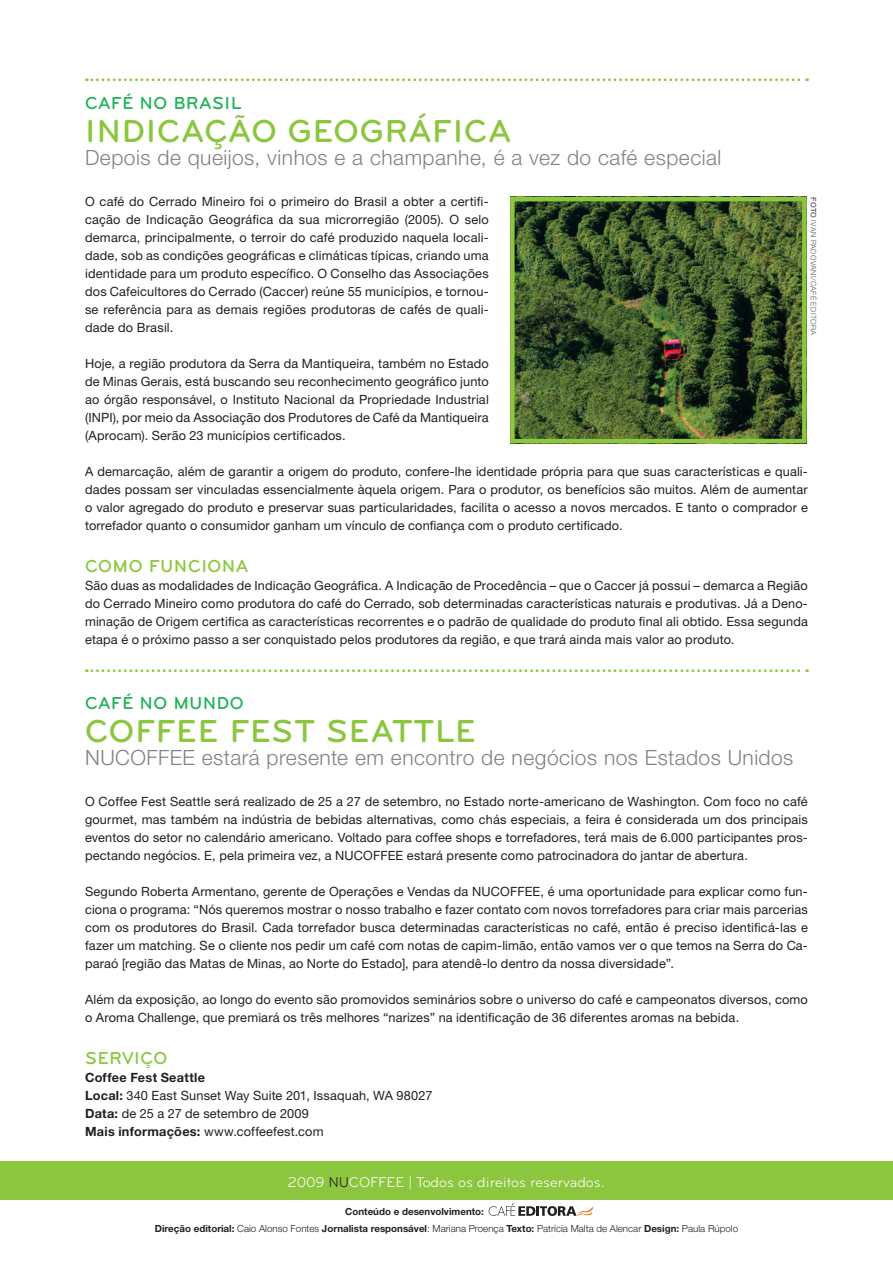
<style>
.page{position:relative;width:893px;height:1263px;background:#fff}
.page>*{position:absolute;margin:0;border:0;box-sizing:border-box;transform-origin:0 0}
.t1{font:500 33px "Bryant";letter-spacing:.025em;color:#8bc63e}
.t2{font:300 21px "Helvetica Neue LT Std";letter-spacing:.02em;color:#808285}
.t3{font:500 18px "Bryant";letter-spacing:.01em;color:#21b259}
.t4{font:500 18px "Bryant";letter-spacing:.03em;color:#8bc63e}
.t5{font:14.7px "Bryant";letter-spacing:-.01em;color:#fff}
.t6{font:12.75px/18px "Helvetica Neue LT Std";letter-spacing:.01em;color:#231f20;text-align:justify}
.t7{font:700 9.75px/17.1px "Helvetica Neue LT Std";color:#231f20}
.t8{font:300 7.5px "Helvetica Neue LT Std";letter-spacing:.045em;color:#57585a}
.s1{font-weight:500}
.s2{font-weight:700}
.s3{color:#231f20}
.s4{font-weight:300}
</style>
<div class="page">
<div style="left:0;top:1161px;width:893px;height:39px;background:#8bc63e"></div>
<svg style="left:489px;top:1203px;width:104px;height:13px"></svg>
<img style="left:515px;top:202px;width:287px;height:236px">
<div style="left:510px;top:197px;width:297px;height:246px;border:4px solid #8bc63e"></div>
<svg style="left:86px;top:78px;width:722px;height:3px"></svg>
<svg style="left:86px;top:669px;width:722px;height:3px"></svg>
<h3 class="t3" style="left:85px;top:93px;width:101px">CAFÉ NO BRASIL</h3>
<h1 class="t1" style="left:85px;top:113px;width:427px">INDICAÇÃO GEOGRÁFICA</h1>
<h2 class="t2" style="left:85px;top:145px;width:638px">Depois de queijos, vinhos e a champanhe, é a vez do café especial</h2>
<p class="t6" style="left:85px;top:192px;width:405px">O café do Cerrado Mineiro foi o primeiro do Brasil a obter a certifi&shy;cação de Indicação Geográfica da sua microrregião (2005). O selo demarca, principalmente, o terroir do café produzido naquela locali&shy;dade, sob as condições geográficas e climáticas típicas, criando uma identidade para um produto específico. O Conselho das Associações dos Cafeicultores do Cerrado (Caccer) reúne 55 municípios, e tornou&shy;se referência para as demais regiões produtoras de cafés de quali&shy;dade do Brasil.</p>
<p class="t6" style="left:85px;top:354px;width:405px">Hoje, a região produtora da Serra da Mantiqueira, também no Estado de Minas Gerais, está buscando seu reconhecimento geográfico junto ao órgão responsável, o Instituto Nacional da Propriedade Industrial (INPI), por meio da Associação dos Produtores de Café da Mantiqueira (Aprocam). Serão 23 municípios certificados.</p>
<p class="t6" style="left:85px;top:462px;width:724px">A demarcação, além de garantir a origem do produto, confere-lhe identidade própria para que suas características e quali&shy;dades possam ser vinculadas essencialmente àquela origem. Para o produtor, os benefícios são muitos. Além de aumentar o valor agregado do produto e preservar suas particularidades, facilita o acesso a novos mercados. E tanto o comprador e torrefador quanto o consumidor ganham um vínculo de confiança com o produto certificado.</p>
<h3 class="t4" style="left:85px;top:556px;width:129px">COMO FUNCIONA</h3>
<p class="t6" style="left:85px;top:576px;width:724px">São duas as modalidades de Indicação Geográfica. A Indicação de Procedência – que o Caccer já possui – demarca a Região do Cerrado Mineiro como produtora do café do Cerrado, sob determinadas características naturais e produtivas. Já a Deno&shy;minação de Origem certifica as características recorrentes e o padrão de qualidade do produto final ali obtido. Essa segunda etapa é o próximo passo a ser conquistado pelos produtores da região, e que trará ainda mais valor ao produto.</p>
<p class="t8" style="left:818px;top:197px;width:140px;rotate:90deg"><span class="s1">foto</span> ivan padovan i/café editora</p>
<h3 class="t3" style="left:85px;top:693px;width:119px">CAFÉ NO MUNDO</h3>
<h1 class="t1" style="left:85px;top:713px;width:392px">COFFEE FEST SEATTLE</h1>
<h2 class="t2" style="left:85px;top:744px;width:30px">NUCOFFEE</h2>
<h2 class="t2" style="left:202px;top:744px;width:593px">estará presente em encontro de negócios nos Estados Unidos</h2>
<p class="t6" style="left:85px;top:792px;width:724px">O Coffee Fest Seattle será realizado de 25 a 27 de setembro, no Estado norte-americano de Washington. Com foco no café gourmet, mas também na indústria de bebidas alternativas, como chás especiais, a feira é considerada um dos principais eventos do setor no calendário americano. Voltado para coffee shops e torrefadores, terá mais de 6.000 participantes pros&shy;pectando negócios. E, pela primeira vez, a NUCOFFEE estará presente como patrocinadora do jantar de abertura.</p>
<p class="t6" style="left:85px;top:882px;width:724px">Segundo Roberta Armentano, gerente de Operações e Vendas da NUCOFFEE, é uma oportunidade para explicar como fun&shy;ciona o programa: “Nós queremos mostrar o nosso trabalho e fazer contato com novos torrefadores para criar mais parcerias com os produtores do Brasil. Cada torrefador busca determinadas características no café, então é preciso identificá-las e fazer um matching. Se o cliente nos pedir um café com notas de capim-limão, então vamos ver o que temos na Serra do Ca&shy;paraó [região das Matas de Minas, ao Norte do Estado], para atendê-lo dentro da nossa diversidade”.</p>
<p class="t6" style="left:85px;top:990px;width:724px">Além da exposição, ao longo do evento são promovidos seminários sobre o universo do café e campeonatos diversos, como o Aroma Challenge, que premiará os três melhores “narizes” na identificação de 36 diferentes aromas na bebida.</p>
<h3 class="t4" style="left:85px;top:1048px;width:13px">SERVIÇO</h3>
<p class="t6" style="left:85px;top:1068px;width:349px;text-align:left"><span class="s2">Coffee Fest Seattle<br>Local:</span> 340 East Sunset Way Suite 201, Issaquah, WA 98027<br><span class="s2">Data:</span> de 25 a 27 de setembro de 2009<br><span class="s2">Mais informações:</span> www.coffeefest.com</p>
<p class="t5" style="left:288px;top:1173px;width:319px">2009 <span class="s3">NU</span>COFFEE | Todos os direitos reservados.</p>
<p class="t7" style="left:155px;top:1202px;width:585px;text-indent:190px">Conteúdo e desenvolvimento:<br>Direção editorial: <span class="s4">Caio Alonso Fontes</span> Jornalista responsável<span class="s4">: Mariana Proença</span> Texto: <span class="s4">Patrícia Malta de Alencar</span> Design: <span class="s4">Paula Rúpolo</span></p>
</div>
